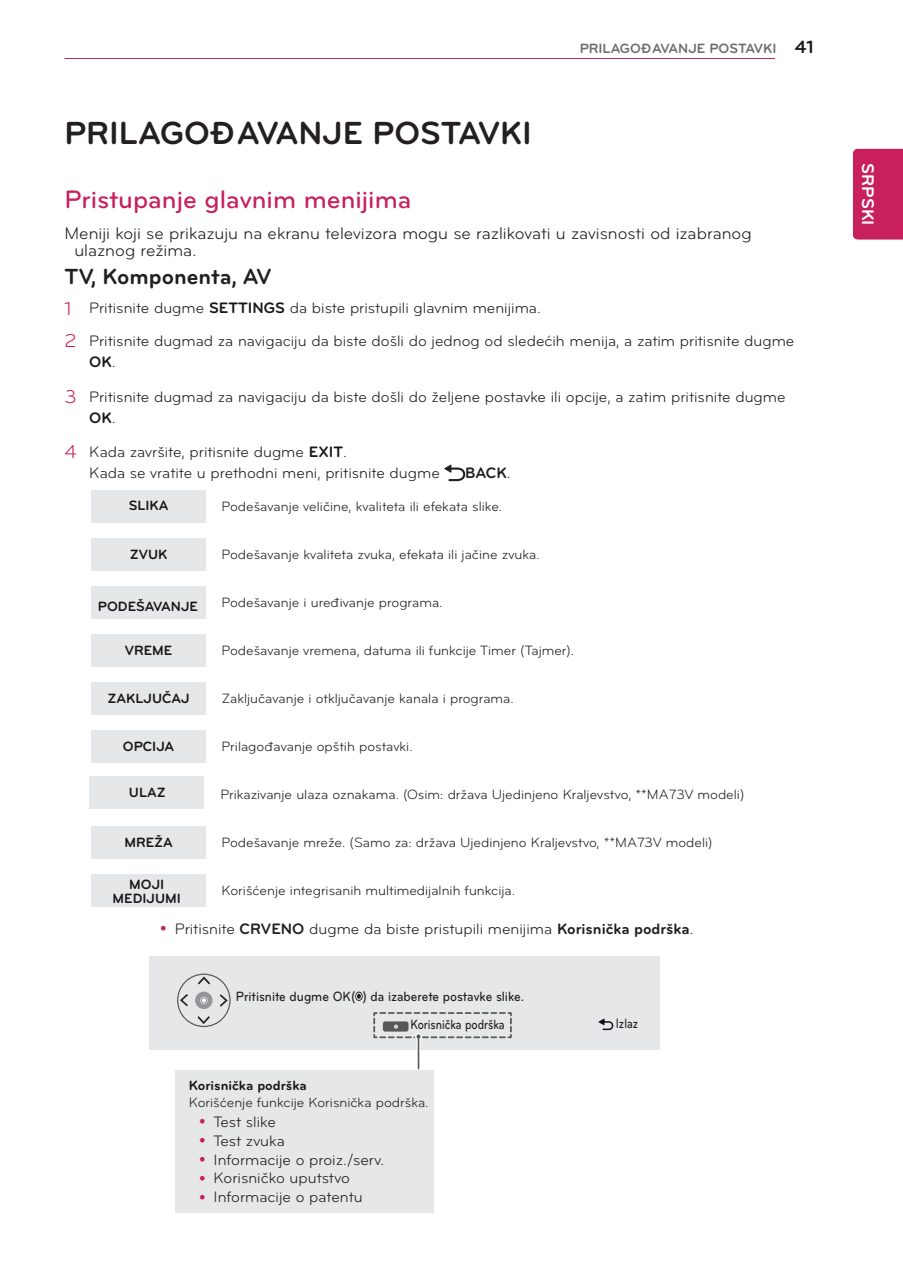
<style>
.page{position:relative;width:903px;height:1275px;background:#fff}
.page>*{position:absolute;margin:0;border:0;box-sizing:border-box;transform-origin:0 0}
.Chapter{font:700 33.25px "Bryant LG";color:#231f20}
.Title-1{font:500 26.25px "Bryant LG";color:#c8205d}
.Title-2{font:700 22.75px "Bryant LG";color:#231f20}
.t1{font:700 18.38px "Bryant LG";color:#1a161a}
.Body-8{font:17.5px/17.5px "Bryant LG";color:#231f20}
.t2{font:700 17.5px "Bryant LG";color:#fff}
._1-Body{font:15.75px/21px "Bryant LG";color:#231f20}
.Body-Bullet{font:15.75px "Bryant LG";color:#231f20}
._1-Body-2{font:700 15.75px "Bryant LG";color:#231f20}
.Body-8-2{font:14px "Bryant LG";color:#231f20}
.Body-8-3{font:700 14px/14px "Bryant LG";color:#1a161a;text-align:center}
.Image{font:500 14px "Bryant LG";color:#231f20;scale:.9 1}
.t3{font:700 14px "Bryant LG";color:#6c6d70}
.Image-2{font:500 14px "Bryant LG";color:#231f20;scale:.8 1}
.s1{font-size:19.25px;color:#c8205d}
.s2{font-weight:700;color:#1a161a}
.s3{font-weight:400}
.s4{font-weight:700}
</style>
<div class="page">
<div style="left:853px;top:149px;width:50px;height:91px;background:#c8205d"></div>
<hr style="left:64px;top:58px;width:711px;height:1px;background:#c8205d">
<svg style="left:444px;top:465px;width:21px;height:16px"></svg>
<div style="left:149px;top:957px;width:511px;height:93px;background:#e6e7e9"></div>
<svg style="left:177px;top:973px;width:54px;height:54px"></svg>
<svg style="left:598px;top:1019px;width:15px;height:11px"></svg>
<svg style="left:355px;top:992px;width:8px;height:9px"></svg>
<hr style="left:417px;top:1037px;width:3px;height:31px;background:#fff">
<div style="left:415px;top:1033px;width:7px;height:7px;border:3px solid #fff;border-radius:50%"></div>
<hr style="left:418px;top:1037px;width:1px;height:32px;background:#57585a">
<svg style="left:373px;top:1012px;width:139px;height:27px"></svg>
<div style="left:91px;top:490px;width:114px;height:32px;background:#e6e7e9"></div>
<div style="left:91px;top:682px;width:114px;height:32px;background:#e6e7e9"></div>
<div style="left:91px;top:586px;width:114px;height:32px;background:#e6e7e9"></div>
<div style="left:89px;top:776px;width:115px;height:32px;background:#e6e7e9"></div>
<div style="left:91px;top:538px;width:114px;height:32px;background:#e6e7e9"></div>
<div style="left:91px;top:730px;width:114px;height:32px;background:#e6e7e9"></div>
<div style="left:91px;top:634px;width:114px;height:32px;background:#e6e7e9"></div>
<div style="left:91px;top:874px;width:114px;height:33px;background:#e6e7e9"></div>
<div style="left:91px;top:826px;width:114px;height:32px;background:#e6e7e9"></div>
<div style="left:176px;top:1070px;width:258px;height:143px;background:#e6e7e9"></div>
<p class="Chapter" style="left:64px;top:112px;width:469px">PRILAGOĐAVANJE POSTAVKI</p>
<p class="t3" style="left:580px;top:40px;width:198px">PRILAGOĐAVANJE POSTAVKI</p>
<p class="t1" style="left:795px;top:36px;width:20px">41</p>
<p class="Title-1" style="left:64px;top:183px;width:348px">Pristupanje glavnim menijima</p>
<p class="Body-8" style="left:74px;top:224px;width:679px;text-indent:-10px">Meniji koji se prikazuju na ekranu televizora mogu se razlikovati u zavisnosti od izabranog ulaznog režima.</p>
<p class="Title-2" style="left:64px;top:262px;width:208px">TV, Komponenta, AV</p>
<p class="_1-Body" style="left:64px;top:298px;width:478px"><span class="s1">1</span> Pritisnite dugme <span class="s2">SETTINGS</span> da biste pristupili glavnim menijima.</p>
<p class="_1-Body" style="left:89px;top:330px;width:706px;text-indent:-25px"><span class="s1">2</span> Pritisnite dugmad za navigaciju da biste došli do jednog od sledećih menija, a zatim pritisnite dugme<br><span class="s2">OK</span>.</p>
<p class="_1-Body" style="left:89px;top:386px;width:698px;text-indent:-25px"><span class="s1">3</span> Pritisnite dugmad za navigaciju da biste došli do željene postavke ili opcije, a zatim pritisnite dugme<br><span class="s2">OK</span>.</p>
<p class="_1-Body" style="left:89px;top:441px;width:352px;text-indent:-25px"><span class="s1">4</span> Kada završite, pritisnite dugme <span class="s2">EXIT</span>.<br>Kada se vratite u prethodni meni, pritisnite dugme</p>
<p class="_1-Body-2" style="left:465px;top:463px;width:47px">BACK<span class="s3">.</span></p>
<p class="Body-8-3" style="left:129px;top:498px;width:41px">SLIKA</p>
<p class="Body-8-2" style="left:222px;top:498px;width:282px">Podešavanje veličine, kvaliteta ili efekata slike.</p>
<p class="Body-8-3" style="left:130px;top:547px;width:39px">ZVUK</p>
<p class="Body-8-2" style="left:222px;top:546px;width:319px">Podešavanje kvaliteta zvuka, efekata ili jačine zvuka.</p>
<p class="Body-8-3" style="left:98px;top:600px;width:102px">PODEŠAVANJE</p>
<p class="Body-8-2" style="left:222px;top:594px;width:222px">Podešavanje i uređivanje programa.</p>
<p class="Body-8-3" style="left:125px;top:643px;width:49px">VREME</p>
<p class="Body-8-2" style="left:222px;top:642px;width:354px">Podešavanje vremena, datuma ili funkcije Timer (Tajmer).</p>
<p class="Body-8-3" style="left:108px;top:691px;width:84px">ZAKLJUČAJ</p>
<p class="Body-8-2" style="left:222px;top:690px;width:294px">Zaključavanje i otključavanje kanala i programa.</p>
<p class="Body-8-3" style="left:123px;top:739px;width:53px">OPCIJA</p>
<p class="Body-8-2" style="left:222px;top:738px;width:192px">Prilagođavanje opštih postavki.</p>
<p class="Body-8-3" style="left:129px;top:785px;width:38px">ULAZ</p>
<p class="Body-8-2" style="left:220px;top:786px;width:525px">Prikazivanje ulaza oznakama. (Osim: država Ujedinjeno Kraljevstvo, **MA73V modeli)</p>
<p class="Body-8-3" style="left:124px;top:836px;width:50px">MREŽA</p>
<p class="Body-8-2" style="left:222px;top:834px;width:492px">Podešavanje mreže. (Samo za: država Ujedinjeno Kraljevstvo, **MA73V modeli)</p>
<p class="Body-8-3" style="left:113px;top:878px;width:70px">MOJI<br>MEDIJUMI</p>
<p class="Body-8-2" style="left:222px;top:882px;width:295px">Korišćenje integrisanih multimedijalnih funkcija.</p>
<p class="Body-Bullet" style="left:175px;top:919px;width:520px">Pritisnite <span class="s4">CRVENO</span> dugme da biste pristupili menijima <span class="s4">Korisnička podrška</span>.</p>
<p class="Image" style="left:236px;top:987px;width:321px">Pritisnite dugme OK( ) da izaberete postavke slike.</p>
<p class="Image-2" style="left:410px;top:1015px;width:119px">Korisnička podrška</p>
<p class="Image-2" style="left:616px;top:1014px;width:30px">Izlaz</p>
<p class="Body-8-3" style="left:189px;top:1078px;width:119px">Korisnička podrška</p>
<p class="Body-8-2" style="left:189px;top:1094px;width:241px">Korišćenje funkcije Korisnička podrška.</p>
<p class="Body-Bullet" style="left:214px;top:1112px;width:64px">Test slike</p>
<p class="Body-Bullet" style="left:214px;top:1131px;width:73px">Test zvuka</p>
<p class="Body-Bullet" style="left:214px;top:1150px;width:172px">Informacije o proiz./serv.</p>
<p class="Body-Bullet" style="left:214px;top:1169px;width:138px">Korisničko uputstvo</p>
<p class="Body-Bullet" style="left:214px;top:1188px;width:151px">Informacije o patentu</p>
<p class="t2" style="left:879px;top:163px;width:64px;rotate:90deg">SRPSKI</p>
</div>
